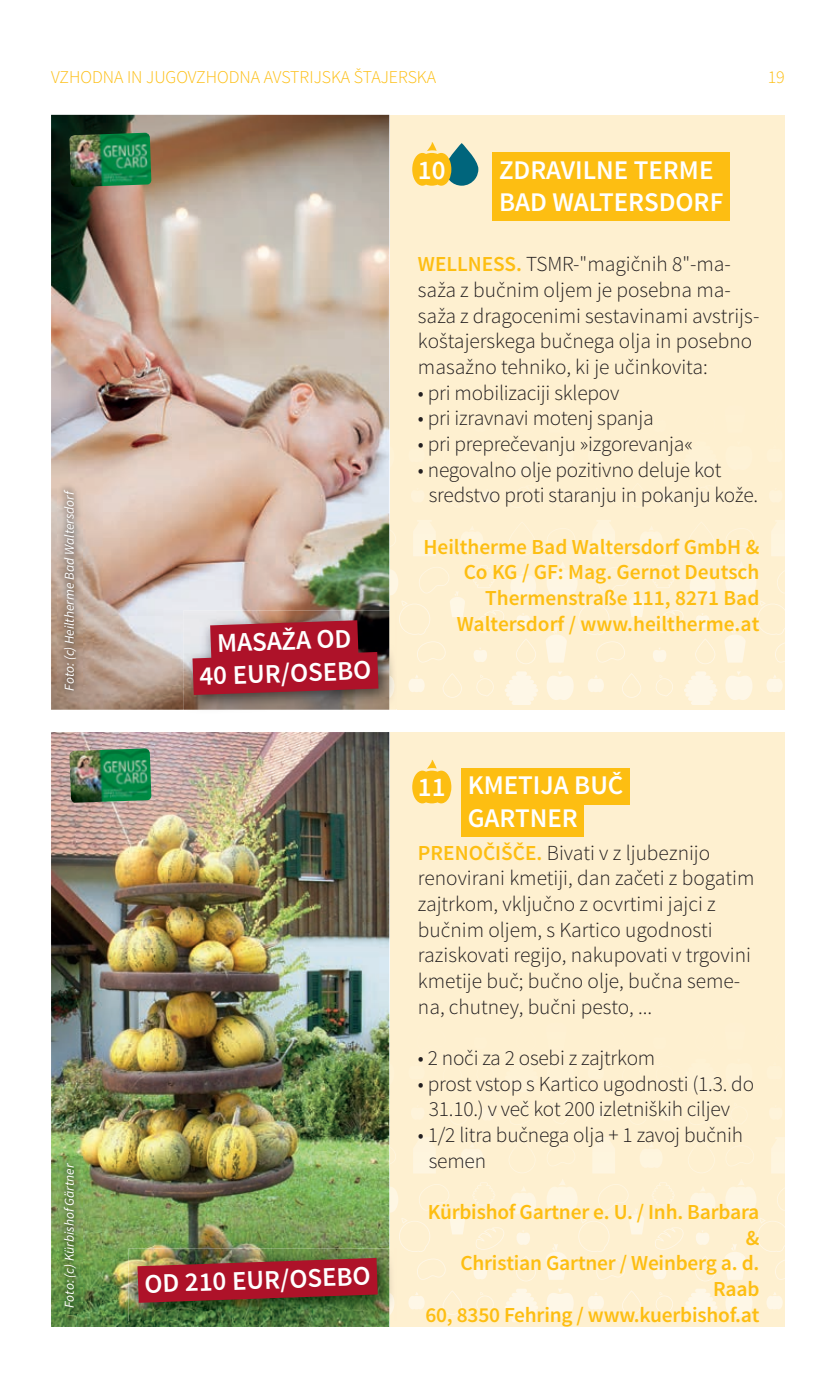
<style>
.page{position:relative;width:836px;height:1378px;background:#fff}
.page>*{position:absolute;margin:0;border:0;box-sizing:border-box;transform-origin:0 0}
.t1{font:600 27px/32.4px "Source Sans Pro";color:#fff}
.t2{font:300 21.38px/25.7px "Source Sans Pro";color:#231f20}
.t3{font:600 21.38px/25.7px "Source Sans Pro";letter-spacing:-.01em;color:#fdbe12;text-align:right}
.t4{font:300 18px "Source Sans Pro";color:#fdbe12}
.t5{font:italic 13.5px "Source Sans Pro";color:#fff}
.s1{font-weight:600;color:#fdbe12}
</style>
<div class="page">
<div style="left:51px;top:115px;width:733px;height:595px;background:#fef0d0"></div>
<svg style="left:766px;top:675px;width:16px;height:17px"></svg>
<svg style="left:725px;top:671px;width:27px;height:29px"></svg>
<svg style="left:684px;top:671px;width:33px;height:34px"></svg>
<svg style="left:588px;top:675px;width:16px;height:17px"></svg>
<svg style="left:547px;top:671px;width:26px;height:29px"></svg>
<svg style="left:622px;top:673px;width:19px;height:25px"></svg>
<svg style="left:656px;top:675px;width:17px;height:21px"></svg>
<svg style="left:472px;top:565px;width:23px;height:23px"></svg>
<svg style="left:505px;top:671px;width:33px;height:34px"></svg>
<svg style="left:476px;top:610px;width:28px;height:22px"></svg>
<svg style="left:510px;top:569px;width:26px;height:28px"></svg>
<svg style="left:517px;top:613px;width:13px;height:15px"></svg>
<svg style="left:474px;top:648px;width:13px;height:14px"></svg>
<svg style="left:408px;top:675px;width:16px;height:17px"></svg>
<svg style="left:417px;top:641px;width:29px;height:21px"></svg>
<svg style="left:389px;top:567px;width:76px;height:68px"></svg>
<svg style="left:443px;top:673px;width:19px;height:25px"></svg>
<svg style="left:516px;top:639px;width:20px;height:25px"></svg>
<svg style="left:476px;top:675px;width:18px;height:21px"></svg>
<svg style="left:724px;top:520px;width:60px;height:142px"></svg>
<svg style="left:546px;top:520px;width:169px;height:144px"></svg>
<svg style="left:413px;top:520px;width:23px;height:36px"></svg>
<svg style="left:509px;top:532px;width:26px;height:24px"></svg>
<svg style="left:461px;top:527px;width:22px;height:23px"></svg>
<svg style="left:389px;top:446px;width:1px;height:22px"></svg>
<svg style="left:389px;top:529px;width:7px;height:18px"></svg>
<svg style="left:389px;top:337px;width:1px;height:68px"></svg>
<div style="left:51px;top:732px;width:733px;height:595px;background:#fef0d0"></div>
<svg style="left:766px;top:1292px;width:16px;height:17px"></svg>
<svg style="left:725px;top:1289px;width:27px;height:28px"></svg>
<svg style="left:684px;top:1289px;width:33px;height:33px"></svg>
<svg style="left:588px;top:1292px;width:16px;height:17px"></svg>
<svg style="left:547px;top:1289px;width:26px;height:28px"></svg>
<svg style="left:622px;top:1291px;width:19px;height:24px"></svg>
<svg style="left:656px;top:1292px;width:17px;height:21px"></svg>
<svg style="left:472px;top:1182px;width:23px;height:23px"></svg>
<svg style="left:505px;top:1289px;width:33px;height:33px"></svg>
<svg style="left:476px;top:1227px;width:28px;height:23px"></svg>
<svg style="left:510px;top:1187px;width:26px;height:27px"></svg>
<svg style="left:517px;top:1230px;width:13px;height:15px"></svg>
<svg style="left:474px;top:1265px;width:13px;height:14px"></svg>
<svg style="left:408px;top:1292px;width:16px;height:17px"></svg>
<svg style="left:417px;top:1259px;width:29px;height:21px"></svg>
<svg style="left:389px;top:1184px;width:76px;height:68px"></svg>
<svg style="left:443px;top:1291px;width:19px;height:24px"></svg>
<svg style="left:516px;top:1256px;width:20px;height:25px"></svg>
<svg style="left:476px;top:1292px;width:18px;height:21px"></svg>
<svg style="left:724px;top:1137px;width:60px;height:143px"></svg>
<svg style="left:546px;top:1137px;width:169px;height:144px"></svg>
<svg style="left:413px;top:1137px;width:23px;height:36px"></svg>
<svg style="left:509px;top:1149px;width:26px;height:24px"></svg>
<svg style="left:461px;top:1144px;width:22px;height:24px"></svg>
<svg style="left:389px;top:1063px;width:1px;height:22px"></svg>
<svg style="left:389px;top:1146px;width:7px;height:18px"></svg>
<svg style="left:389px;top:954px;width:1px;height:68px"></svg>
<svg style="left:412px;top:142px;width:66px;height:44px"></svg>
<svg style="left:412px;top:759px;width:39px;height:44px"></svg>
<img style="left:51px;top:115px;width:338px;height:595px">
<img style="left:51px;top:732px;width:338px;height:595px">
<div style="left:492px;top:152px;width:237px;height:69px;background:#fdbe12"></div>
<div style="left:461px;top:768px;width:168px;height:36px;background:#fdbe12"></div>
<div style="left:461px;top:800px;width:123px;height:36px;background:#fdbe12"></div>
<img style="left:58px;top:483px;width:25px;height:214px">
<img style="left:58px;top:1157px;width:25px;height:156px">
<img style="left:389px;top:610px;width:7px;height:100px">
<img style="left:389px;top:676px;width:5px;height:22px">
<img style="left:183px;top:610px;width:206px;height:100px">
<svg style="left:192px;top:620px;width:186px;height:75px;background:#a52437"></svg>
<img style="left:128px;top:1248px;width:268px;height:73px">
<img style="left:389px;top:1293px;width:5px;height:22px">
<svg style="left:137px;top:1258px;width:241px;height:44px;background:#9e212b"></svg>
<img style="left:69px;top:133px;width:82px;height:54px">
<img style="left:69px;top:748px;width:82px;height:55px">
<p class="t4" style="left:51px;top:66px;width:386px">VZHODNA IN JUGOVZHODNA AVSTRIJSKA ŠTAJERSKA</p>
<p class="t4" style="left:767px;top:66px;width:19px">19</p>
<p class="t5" style="left:61px;top:690px;width:202px;rotate:-90deg">Foto: (c) Heiltherme Bad Waltersdorf</p>
<p class="t1" style="left:198px;top:628px;width:173px;text-align:center;rotate:-2deg">MASAŽA OD<br>40 EUR/OSEBO</p>
<p class="t1" style="left:418px;top:154px;width:29px">10</p>
<p class="t1" style="left:499px;top:154px;width:226px">ZDRAVILNE TERME<br>BAD WALTERSDORF</p>
<p class="t2" style="left:418px;top:252px;width:343px"><span class="s1">WELLNESS.</span> TSMR-"magičnih 8"-ma&shy;saža z bučnim oljem je posebna ma&shy;saža z dragocenimi sestavinami avstrijs&shy;koštajerskega bučnega olja in posebno masažno tehniko, ki je učinkovita:</p>
<p class="t2" style="left:418px;top:380px;width:203px">• pri mobilizaciji sklepov</p>
<p class="t2" style="left:418px;top:406px;width:237px">• pri izravnavi motenj spanja</p>
<p class="t2" style="left:418px;top:431px;width:276px">• pri preprečevanju »izgorevanja«</p>
<p class="t2" style="left:429px;top:457px;width:331px;text-indent:-11px">• negovalno olje pozitivno deluje kot sredstvo proti staranju in pokanju kože.</p>
<p class="t3" style="left:423px;top:534px;width:337px">Heiltherme Bad Waltersdorf GmbH &amp;<br>Co KG / GF: Mag. Gernot Deutsch<br>Thermenstraße 111, 8271 Bad<br>Waltersdorf / www.heiltherme.at</p>
<p class="t5" style="left:61px;top:1307px;width:146px;rotate:-90deg">Foto: (c) Kürbishof Gärtner</p>
<p class="t1" style="left:144px;top:1268px;width:228px;rotate:-2deg">OD 210 EUR/OSEBO</p>
<p class="t1" style="left:418px;top:771px;width:29px">11</p>
<p class="t1" style="left:468px;top:770px;width:157px">KMETIJA BUČ<br>GARTNER</p>
<p class="t2" style="left:418px;top:840px;width:338px"><span class="s1">PRENOČIŠČE.</span> Bivati v z ljubeznijo renovirani kmetiji, dan začeti z bogatim zajtrkom, vključno z ocvrtimi jajci z bučnim oljem, s Kartico ugodnosti raziskovati regijo, nakupovati v trgovini kmetije buč; bučno olje, bučna seme&shy;na, chutney, bučni pesto, ...</p>
<p class="t2" style="left:418px;top:1045px;width:239px">• 2 noči za 2 osebi z zajtrkom</p>
<p class="t2" style="left:429px;top:1071px;width:327px;text-indent:-11px">• prost vstop s Kartico ugodnosti (1.3. do<br>31.10.) v več kot 200 izletniških ciljev</p>
<p class="t2" style="left:429px;top:1122px;width:316px;text-indent:-11px">• 1/2 litra bučnega olja + 1 zavoj bučnih semen</p>
<p class="t3" style="left:425px;top:1199px;width:335px">Kürbishof Gartner e. U. / Inh. Barbara &amp;<br>Christian Gartner / Weinberg a. d.<br>Raab<br>60, 8350 Fehring / www.kuerbishof.at</p>
</div>
